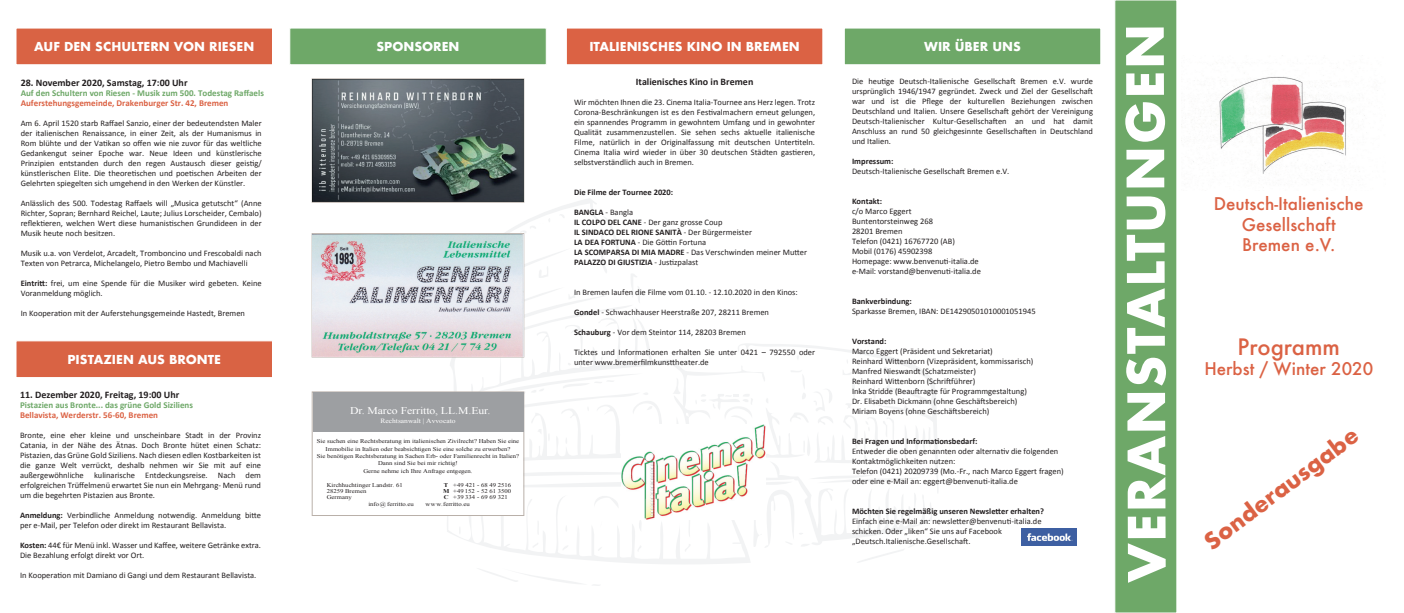
<style>
.page{position:relative;width:1404px;height:613px;background:#fff}
.page>*{position:absolute;margin:0;border:0;box-sizing:border-box;transform-origin:0 0}
.t1{font:700 50px "Futura";letter-spacing:.015em;color:#fff}
.t2{font:700 22px "Futura";color:#db6244}
.t3{font:500 22px "Futura";color:#db6244}
.t4{font:500 17px/20.4px "Futura";color:#db6244;text-align:center}
.t5{font:700 12px "Futura";color:#fff}
.t6{font:10.2px "Times New Roman";letter-spacing:-.005em;color:#fff;scale:1.14 1}
.t7{font:700 10px "Calibri";color:#231f20}
.t8{font:700 9px "Calibri";color:#6ea868}
.t9{font:700 9px "Calibri";color:#db6244}
.t10{font:8.5px/10px "Calibri";color:#231f20}
.t11{font:700 8.5px "Calibri";color:#231f20}
.t12{font:6.6px "Times New Roman";color:#fff;scale:1.14 1}
.t13{font:5.9px/5.7px "Times New Roman";color:#231f20;scale:1.14 1}
.s1{font-weight:700}
</style>
<div class="page">
<svg style="left:445px;top:198px;width:493px;height:387px"></svg>
<img style="left:1021px;top:528px;width:54px;height:17px">
<div style="left:311px;top:233px;width:213px;height:124px;border:1px solid #b9b0a9"></div>
<img style="left:313px;top:234px;width:210px;height:122px">
<div style="left:312px;top:78px;width:212px;height:125px;border:1px solid #b9b0a9"></div>
<img style="left:313px;top:79px;width:210px;height:122px">
<div style="left:1114px;top:0;width:63px;height:612px;background:#6ea868;border:1px solid #fff"></div>
<img style="left:1181px;top:55px;width:184px;height:119px">
<div style="left:16px;top:28px;width:257px;height:37px;background:#d96344;border:1px solid #fff"></div>
<div style="left:16px;top:340px;width:257px;height:38px;background:#d96344;border:1px solid #fff"></div>
<div style="left:843px;top:28px;width:258px;height:37px;background:#6ea868;border:1px solid #fff"></div>
<div style="left:289px;top:28px;width:257px;height:37px;background:#6ea868;border:1px solid #fff"></div>
<div style="left:566px;top:28px;width:257px;height:37px;background:#db6244;border:1px solid #fff"></div>
<img style="left:622px;top:424px;width:143px;height:95px">
<div style="left:312px;top:391px;width:212px;height:124px;border:1px solid #b9b0a9"></div>
<div style="left:313px;top:392px;width:210px;height:122px;background:#fff"></div>
<div style="left:312px;top:392px;width:211px;height:39px;background:#9d9fa2"></div>
<h3 class="t5" style="left:34px;top:38px;width:221px">AUF DEN SCHULTERN VON RIESEN</h3>
<p class="t7" style="left:21px;top:76px;width:168px">28. November 2020, Samstag, 17:00 Uhr</p>
<p class="t8" style="left:21px;top:87px;width:245px">Auf den Schultern von Riesen - Musik zum 500. Todestag Raffaels</p>
<p class="t9" style="left:21px;top:97px;width:209px">Auferstehungsgemeinde, Drakenburger Str. 42, Bremen</p>
<p class="t10" style="left:21px;top:118px;width:242px;text-align:justify">Am 6. April 1520 starb Raffael Sanzio, einer der bedeutendsten Maler der italienischen Renaissance, in einer Zeit, als der Humanismus in Rom blühte und der Vatikan so offen wie nie zuvor für das weltliche Gedankengut seiner Epoche war. Neue Ideen und künstlerische Prinzipien entstanden durch den regen Austausch dieser geistig/ künstlerischen Elite. Die theoretischen und poetischen Arbeiten der Gelehrten spiegelten sich umgehend in den Werken der Künstler.</p>
<p class="t10" style="left:21px;top:198px;width:242px;text-align:justify">Anlässlich des 500. Todestag Raffaels will „Musica getutscht“ (Anne Richter, Sopran; Bernhard Reichel, Laute; Julius Lorscheider, Cembalo) reflektieren, welchen Wert diese humanistischen Grundideen in der Musik heute noch besitzen.</p>
<p class="t10" style="left:21px;top:248px;width:242px">Musik u.a. von Verdelot, Arcadelt, Tromboncino und Frescobaldi nach<br>Texten von Petrarca, Michelangelo, Pietro Bembo und Machiavelli</p>
<p class="t10" style="left:21px;top:278px;width:242px"><span class="s1">Eintritt:</span> frei, um eine Spende für die Musiker wird gebeten. Keine<br>Voranmeldung möglich.</p>
<p class="t10" style="left:21px;top:308px;width:226px">In Kooperation mit der Auferstehungsgemeinde Hastedt, Bremen</p>
<h3 class="t5" style="left:67px;top:351px;width:155px">PISTAZIEN AUS BRONTE</h3>
<p class="t7" style="left:20px;top:388px;width:161px">11. Dezember 2020, Freitag, 19:00 Uhr</p>
<p class="t8" style="left:20px;top:399px;width:174px">Pistazien aus Bronte... das grüne Gold Siziliens</p>
<p class="t9" style="left:20px;top:409px;width:140px">Bellavista, Werderstr. 56-60, Bremen</p>
<p class="t10" style="left:20px;top:429px;width:242px;text-align:justify">Bronte, eine eher kleine und unscheinbare Stadt in der Provinz Catania, in der Nähe des Ätnas. Doch Bronte hütet einen Schatz:<br>Pistazien, das Grüne Gold Siziliens. Nach diesen edlen Kostbarkeiten ist die ganze Welt verrückt, deshalb nehmen wir Sie mit auf eine außergewöhnliche kulinarische Entdeckungsreise. Nach dem erfolgreichen Trüffelmenü erwartet Sie nun ein Mehrgang- Menü rund um die begehrten Pistazien aus Bronte.</p>
<p class="t10" style="left:20px;top:509px;width:242px"><span class="s1">Anmeldung:</span> Verbindliche Anmeldung notwendig. Anmeldung bitte per e-Mail, per Telefon oder direkt im Restaurant Bellavista.</p>
<p class="t10" style="left:20px;top:539px;width:242px"><span class="s1">Kosten:</span> 44€ für Menü inkl. Wasser und Kaffee, weitere Getränke extra.<br>Die Bezahlung erfolgt direkt vor Ort.</p>
<p class="t10" style="left:20px;top:569px;width:238px">In Kooperation mit Damiano di Gangi und dem Restaurant Bellavista.</p>
<h3 class="t5" style="left:376px;top:38px;width:85px">SPONSOREN</h3>
<h3 class="t5" style="left:589px;top:38px;width:212px">ITALIENISCHES KINO IN BREMEN</h3>
<p class="t6" style="left:350px;top:405px;width:124px">Dr. Marco Ferritto, LL.M.Eur.</p>
<p class="t13" style="left:317px;top:437px;width:179px;line-height:7.3px;text-align:center">Sie suchen eine Rechtsberatung im italienischen Zivilrecht? Haben Sie eine Immobilie in Italien oder beabsichtigen Sie eine solche zu erwerben?<br>Sie benötigen Rechtsberatung in Sachen Erb- oder Familienrecht in Italien?<br>Dann sind Sie bei mir richtig!<br>Gerne nehme ich Ihre Anfrage entgegen.</p>
<p class="t12" style="left:380px;top:417px;width:67px">Rechtsanwalt | Avvocato</p>
<p class="t13" style="left:327px;top:482px;width:68px">Kirchhuchtinger Landstr. 61<br>28259 Bremen<br>Germany</p>
<p class="t13" style="left:443px;top:482px;width:61px;text-align:justify"><span class="s1">T</span> +49 421 - 68 49 2516<br><span class="s1">M</span> +49 152 - 52 61 3500<br><span class="s1">C</span> +39 334 - 69 69 321</p>
<p class="t13" style="left:368px;top:500px;width:41px">info@ ferritto.eu</p>
<p class="t13" style="left:425px;top:500px;width:40px">www.ferritto.eu</p>
<p class="t7" style="left:635px;top:76px;width:119px">Italienisches Kino in Bremen</p>
<p class="t10" style="left:574px;top:97px;width:242px;text-align:justify">Wir möchten Ihnen die 23. Cinema Italia-Tournee ans Herz legen. Trotz Corona-Beschränkungen ist es den Festivalmachern erneut gelungen, ein spannendes Programm in gewohntem Umfang und in gewohnter Qualität zusammenzustellen. Sie sehen sechs aktuelle italienische Filme, natürlich in der Originalfassung mit deutschen Untertiteln.<br>Cinema Italia wird wieder in über 30 deutschen Städten gastieren, selbstverständlich auch in Bremen.</p>
<p class="t11" style="left:574px;top:187px;width:101px">Die Filme der Tournee 2020:</p>
<p class="t10" style="left:574px;top:207px;width:234px"><span class="s1">BANGLA</span> - Bangla<br><span class="s1">IL COLPO DEL CANE</span> - Der ganz grosse Coup<br><span class="s1">IL SINDACO DEL RIONE SANITÀ</span> - Der Bürgermeister<br><span class="s1">LA DEA FORTUNA</span> - Die Göttin Fortuna<br><span class="s1">LA SCOMPARSA DI MIA MADRE</span> - Das Verschwinden meiner Mutter <span class="s1">PALAZZO DI GIUSTIZIA</span> - Justizpalast</p>
<p class="t10" style="left:574px;top:287px;width:225px">In Bremen laufen die Filme vom 01.10. - 12.10.2020 in den Kinos:</p>
<p class="t10" style="left:574px;top:307px;width:196px"><span class="s1">Gondel</span> - Schwachhauser Heerstraße 207, 28211 Bremen</p>
<p class="t10" style="left:574px;top:327px;width:173px"><span class="s1">Schauburg</span> - Vor dem Steintor 114, 28203 Bremen</p>
<p class="t10" style="left:574px;top:347px;width:242px">Ticktes und Informationen erhalten Sie unter 0421 – 792550 oder unter www.bremerfilmkunsttheater.de</p>
<h3 class="t5" style="left:924px;top:38px;width:98px">WIR ÜBER UNS</h3>
<p class="t10" style="left:852px;top:76px;width:242px;text-align:justify">Die heutige Deutsch-Italienische Gesellschaft Bremen e.V. wurde ursprünglich 1946/1947 gegründet. Zweck und Ziel der Gesellschaft war und ist die Pflege der kulturellen Beziehungen zwischen Deutschland und Italien. Unsere Gesellschaft gehört der Vereinigung Deutsch-Italienischer Kultur-Gesellschaften an und hat damit Anschluss an rund 50 gleichgesinnte Gesellschaften in Deutschland und Italien.</p>
<p class="t11" style="left:852px;top:155px;width:43px">Impressum:</p>
<p class="t10" style="left:852px;top:166px;width:159px">Deutsch-Italienische Gesellschaft Bremen e.V.</p>
<p class="t11" style="left:852px;top:195px;width:32px">Kontakt:</p>
<p class="t10" style="left:852px;top:206px;width:130px">c/o Marco Eggert<br>Buntentorsteinweg 268<br>28201 Bremen<br>Telefon (0421) 16767720 (AB)<br>Mobil (0176) 45902398<br>Homepage: www.benvenuti-italia.de e-Mail: vorstand@benvenuti-italia.de</p>
<p class="t11" style="left:852px;top:295px;width:61px">Bankverbindung:</p>
<p class="t10" style="left:852px;top:306px;width:185px">Sparkasse Bremen, IBAN: DE14290501010001051945</p>
<p class="t11" style="left:852px;top:335px;width:36px">Vorstand:</p>
<p class="t10" style="left:852px;top:346px;width:183px">Marco Eggert (Präsident und Sekretariat)<br>Reinhard Wittenborn (Vizepräsident, kommissarisch)<br>Manfred Nieswandt (Schatzmeister)<br>Reinhard Wittenborn (Schriftführer)<br>Inka Stridde (Beauftragte für Programmgestaltung)<br>Dr. Elisabeth Dickmann (ohne Geschäftsbereich)<br>Miriam Boyens (ohne Geschäftsbereich)</p>
<p class="t11" style="left:852px;top:435px;width:127px">Bei Fragen und Informationsbedarf:</p>
<p class="t10" style="left:852px;top:446px;width:213px">Entweder die oben genannten oder alternativ die folgenden Kontaktmöglichkeiten nutzen:<br>Telefon (0421) 20209739 (Mo.-Fr., nach Marco Eggert fragen) oder eine e-Mail an: eggert@benvenuti-italia.de</p>
<p class="t11" style="left:852px;top:505px;width:193px">Möchten Sie regelmäßig unseren Newsletter erhalten?</p>
<p class="t10" style="left:852px;top:516px;width:191px">Einfach eine e-Mail an: newsletter@benvenuti-italia.de schicken. Oder „liken“ Sie uns auf Facebook „Deutsch.Italienische.Gesellschaft.</p>
<h1 class="t1" style="left:1112px;top:582px;width:560px;rotate:-90deg">VERANSTALTUNGEN</h1>
<h3 class="t4" style="left:1213px;top:193px;width:151px">Deutsch-Italienische<br>Gesellschaft<br>Bremen e.V.</h3>
<h2 class="t3" style="left:1237px;top:331px;width:104px">Programm</h2>
<h3 class="t4" style="left:1204px;top:358px;width:170px">Herbst / Winter 2020</h3>
<h2 class="t2" style="left:1197px;top:532px;width:188px;rotate:-37deg">Sonderausgabe</h2>
</div>
